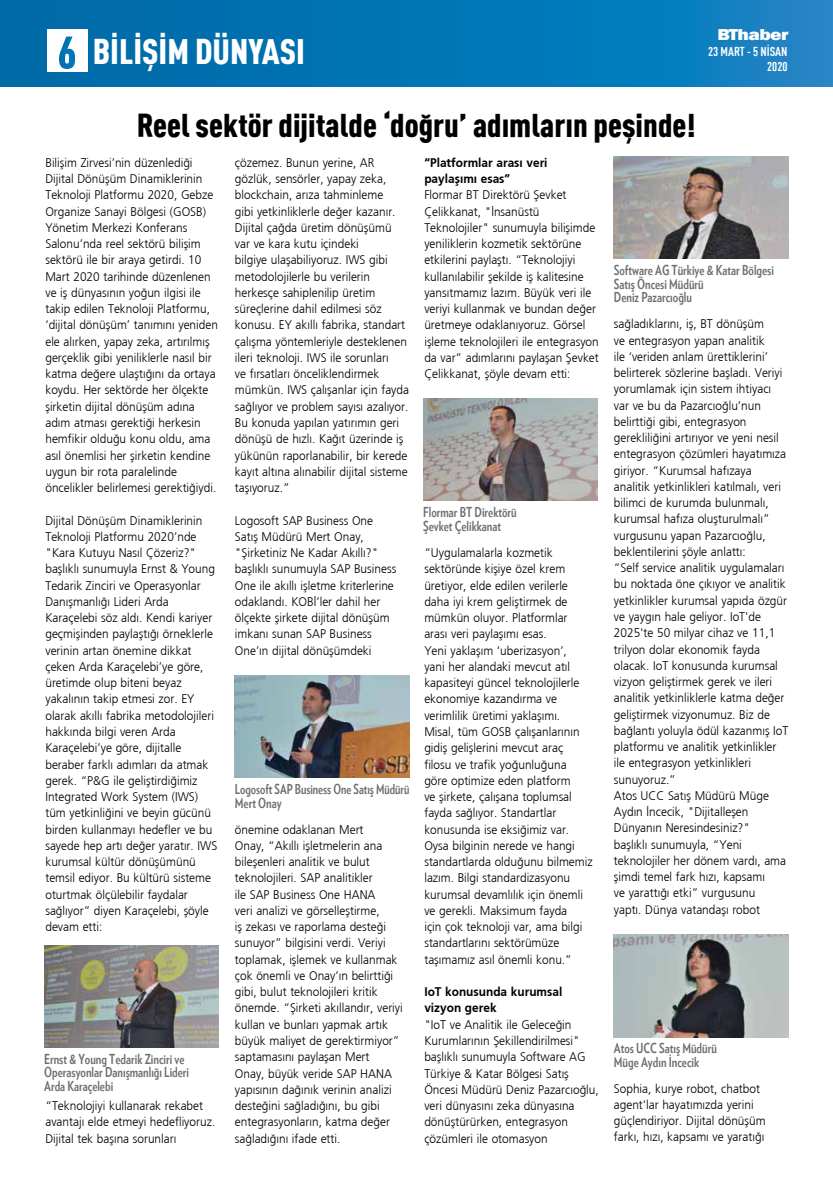
<style>
.page{position:relative;width:833px;height:1188px;background:#fff}
.page>*{position:absolute;margin:0;border:0;box-sizing:border-box;transform-origin:0 0}
.t1{font:900 35px "DIN Cond";color:#fff}
.t2{font:900 32.5px "DIN Cond";color:#000}
.t3{font:800 16.25px "Franklin Gothic";letter-spacing:-.03em;color:#fff;scale:1.2 1}
.t4{font:700 13.75px/13.8px "Verlag Condensed";color:#6d6e71;scale:.93 1}
.t5{font:700 13.75px/13.8px "Verlag Condensed";color:#6d6e71;scale:.9 1}
.t6{font:700 12.62px/15.2px "DIN Cond";color:#fff;text-align:right}
.t7{font:12.5px/16.2px "Frutiger A Light";color:#000;scale:.95 1}
.t8{font:12.5px/16.2px "Frutiger B Bold";color:#000;scale:.95 1}
.s1{font-size:45px}
</style>
<div class="page">
<svg style="left:0;top:0;width:832px;height:86px;background:#0576b4"></svg>
<div style="left:47px;top:29px;width:40px;height:42px;background:#fff"></div>
<hr style="left:832px;top:0;width:1px;height:86px;background:#2d86c7">
<img style="left:44px;top:945px;width:175px;height:102px">
<img style="left:423px;top:398px;width:174px;height:103px">
<img style="left:235px;top:675px;width:174px;height:102px">
<img style="left:614px;top:156px;width:174px;height:103px">
<img style="left:614px;top:934px;width:174px;height:102px">
<h3 class="t3" style="left:717px;top:24px;width:61px">BThaber</h3>
<h1 class="t1" style="left:57px;top:30px;width:249px"><span class="s1">6</span> BİLİŞİM DÜNYASI</h1>
<p class="t6" style="left:708px;top:44px;width:81px">23 MART - 5 NİSAN<br>2020</p>
<h2 class="t2" style="left:137px;top:105px;width:560px">Reel sektör dijitalde ‘doğru’ adımların peşinde!</h2>
<p class="t7" style="left:45px;top:154px;width:183px">Bilişim Zirvesi’nin düzenlediği Dijital Dönüşüm Dinamiklerinin Teknoloji Platformu 2020, Gebze Organize Sanayi Bölgesi (GOSB)<br>Yönetim Merkezi Konferans Salonu’nda reel sektörü bilişim sektörü ile bir araya getirdi. 10<br>Mart 2020 tarihinde düzenlenen ve iş dünyasının yoğun ilgisi ile takip edilen Teknoloji Platformu, ‘dijital dönüşüm’ tanımını yeniden ele alırken, yapay zeka, artırılmış gerçeklik gibi yeniliklerle nasıl bir katma değere ulaştığını da ortaya koydu. Her sektörde her ölçekte şirketin dijital dönüşüm adına adım atması gerektiği herkesin hemfikir olduğu konu oldu, ama asıl önemlisi her şirketin kendine uygun bir rota paralelinde öncelikler belirlemesi gerektiğiydi.</p>
<p class="t7" style="left:45px;top:512px;width:182px">Dijital Dönüşüm Dinamiklerinin<br>Teknoloji Platformu 2020’nde "Kara Kutuyu Nasıl Çözeriz?" başlıklı sunumuyla Ernst &amp; Young<br>Tedarik Zinciri ve Operasyonlar<br>Danışmanlığı Lideri Arda<br>Karaçelebi söz aldı. Kendi kariyer geçmişinden paylaştığı örneklerle verinin artan önemine dikkat çeken Arda Karaçelebi’ye göre, üretimde olup biteni beyaz yakalının takip etmesi zor. EY olarak akıllı fabrika metodolojileri hakkında bilgi veren Arda<br>Karaçelebi’ye göre, dijitalle beraber farklı adımları da atmak gerek. “P&amp;G ile geliştirdiğimiz<br>Integrated Work System (IWS) tüm yetkinliğini ve beyin gücünü birden kullanmayı hedefler ve bu sayede hep artı değer yaratır. IWS kurumsal kültür dönüşümünü temsil ediyor. Bu kültürü sisteme oturtmak ölçülebilir faydalar sağlıyor” diyen Karaçelebi, şöyle devam etti:</p>
<p class="t8" style="left:424px;top:154px;width:131px">“Platformlar arası veri paylaşımı esas”</p>
<p class="t7" style="left:424px;top:187px;width:185px">Flormar BT Direktörü Şevket Çelikkanat, "İnsanüstü Teknolojiler" sunumuyla bilişimde yeniliklerin kozmetik sektörüne etkilerini paylaştı. “Teknolojiyi kullanılabilir şekilde iş kalitesine yansıtmamız lazım. Büyük veri ile veriyi kullanmak ve bundan değer üretmeye odaklanıyoruz. Görsel işleme teknolojileri ile entegrasyon da var” adımlarını paylaşan Şevket Çelikkanat, şöyle devam etti:</p>
<p class="t7" style="left:235px;top:154px;width:185px">çözemez. Bunun yerine, AR gözlük, sensörler, yapay zeka, blockchain, arıza tahminleme<br>gibi yetkinliklerle değer kazanır.<br>Dijital çağda üretim dönüşümü var ve kara kutu içindeki<br>bilgiye ulaşabiliyoruz. IWS gibi metodolojilerle bu verilerin herkesçe sahiplenilip üretim süreçlerine dahil edilmesi söz konusu. EY akıllı fabrika, standart çalışma yöntemleriyle desteklenen ileri teknoloji. IWS ile sorunları<br>ve fırsatları önceliklendirmek mümkün. IWS çalışanlar için fayda sağlıyor ve problem sayısı azalıyor.<br>Bu konuda yapılan yatırımın geri dönüşü de hızlı. Kağıt üzerinde iş yükünün raporlanabilir, bir kerede kayıt altına alınabilir dijital sisteme taşıyoruz.”</p>
<p class="t7" style="left:235px;top:512px;width:171px">Logosoft SAP Business One<br>Satış Müdürü Mert Onay, "Şirketiniz Ne Kadar Akıllı?" başlıklı sunumuyla SAP Business<br>One ile akıllı işletme kriterlerine odaklandı. KOBİ’ler dahil her ölçekte şirkete dijital dönüşüm imkanı sunan SAP Business<br>One’ın dijital dönüşümdeki</p>
<p class="t4" style="left:614px;top:262px;width:174px">Software AG Türkiye &amp; Katar Bölgesi<br>Satış Öncesi Müdürü<br>Deniz Pazarcıoğlu</p>
<p class="t7" style="left:614px;top:315px;width:185px">sağladıklarını, iş, BT dönüşüm<br>ve entegrasyon yapan analitik<br>ile ‘veriden anlam ürettiklerini’ belirterek sözlerine başladı. Veriyi yorumlamak için sistem ihtiyacı var ve bu da Pazarcıoğlu’nun belirttiği gibi, entegrasyon gerekliliğini artırıyor ve yeni nesil entegrasyon çözümleri hayatımıza giriyor. “Kurumsal hafızaya analitik yetkinlikleri katılmalı, veri bilimci de kurumda bulunmalı, kurumsal hafıza oluşturulmalı” vurgusunu yapan Pazarcıoğlu, beklentilerini şöyle anlattı:<br>“Self service analitik uygulamaları bu noktada öne çıkıyor ve analitik yetkinlikler kurumsal yapıda özgür ve yaygın hale geliyor. IoT'de<br>2025'te 50 milyar cihaz ve 11,1 trilyon dolar ekonomik fayda olacak. IoT konusunda kurumsal vizyon geliştirmek gerek ve ileri analitik yetkinliklerle katma değer geliştirmek vizyonumuz. Biz de bağlantı yoluyla ödül kazanmış IoT platformu ve analitik yetkinlikler ile entegrasyon yetkinlikleri sunuyoruz.”<br>Atos UCC Satış Müdürü Müge<br>Aydın İncecik, "Dijitalleşen<br>Dünyanın Neresindesiniz?"<br>başlıklı sunumuyla, “Yeni teknolojiler her dönem vardı, ama şimdi temel fark hızı, kapsamı<br>ve yarattığı etki” vurgusunu<br>yaptı. Dünya vatandaşı robot</p>
<p class="t4" style="left:423px;top:504px;width:102px">Flormar BT Direktörü<br>Şevket Çelikkanat</p>
<p class="t7" style="left:424px;top:544px;width:179px">“Uygulamalarla kozmetik sektöründe kişiye özel krem üretiyor, elde edilen verilerle daha iyi krem geliştirmek de mümkün oluyor. Platformlar arası veri paylaşımı esas.<br>Yeni yaklaşım ‘uberizasyon’,<br>yani her alandaki mevcut atıl kapasiteyi güncel teknolojilerle ekonomiye kazandırma ve verimlilik üretimi yaklaşımı.<br>Misal, tüm GOSB çalışanlarının gidiş gelişlerini mevcut araç filosu ve trafik yoğunluğuna göre optimize eden platform<br>ve şirkete, çalışana toplumsal fayda sağlıyor. Standartlar konusunda ise eksiğimiz var.<br>Oysa bilginin nerede ve hangi standartlarda olduğunu bilmemiz lazım. Bilgi standardizasyonu kurumsal devamlılık için önemli ve gerekli. Maksimum fayda<br>için çok teknoloji var, ama bilgi standartlarını sektörümüze taşımamız asıl önemli konu.”</p>
<p class="t8" style="left:424px;top:983px;width:147px">IoT konusunda kurumsal vizyon gerek</p>
<p class="t7" style="left:424px;top:1015px;width:185px">"IoT ve Analitik ile Geleceğin<br>Kurumlarının Şekillendirilmesi" başlıklı sunumuyla Software AG<br>Türkiye &amp; Katar Bölgesi Satış<br>Öncesi Müdürü Deniz Pazarcıoğlu, veri dünyasını zeka dünyasına dönüştürürken, entegrasyon çözümleri ile otomasyon</p>
<p class="t5" style="left:235px;top:781px;width:195px">Logosoft SAP Business One Satış Müdürü<br>Mert Onay</p>
<p class="t7" style="left:235px;top:820px;width:178px">önemine odaklanan Mert<br>Onay, “Akıllı işletmelerin ana bileşenleri analitik ve bulut teknolojileri. SAP analitikler<br>ile SAP Business One HANA<br>veri analizi ve görselleştirme,<br>iş zekası ve raporlama desteği sunuyor” bilgisini verdi. Veriyi toplamak, işlemek ve kullanmak çok önemli ve Onay’ın belirttiği gibi, bulut teknolojileri kritik önemde. “Şirketi akıllandır, veriyi kullan ve bunları yapmak artık büyük maliyet de gerektirmiyor” saptamasını paylaşan Mert<br>Onay, büyük veride SAP HANA yapısının dağınık verinin analizi desteğini sağladığını, bu gibi entegrasyonların, katma değer sağladığını ifade etti.</p>
<p class="t4" style="left:614px;top:1040px;width:112px">Atos UCC Satış Müdürü<br>Müge Aydın İncecik</p>
<p class="t4" style="left:44px;top:1050px;width:157px">Ernst &amp; Young Tedarik Zinciri ve<br>Operasyonlar Danışmanlığı Lideri<br>Arda Karaçelebi</p>
<p class="t7" style="left:614px;top:1079px;width:161px">Sophia, kurye robot, chatbot agent'lar hayatımızda yerini güçlendiriyor. Dijital dönüşüm farkı, hızı, kapsamı ve yaratığı</p>
<p class="t7" style="left:45px;top:1097px;width:180px">“Teknolojiyi kullanarak rekabet avantajı elde etmeyi hedefliyoruz.<br>Dijital tek başına sorunları</p>
</div>
